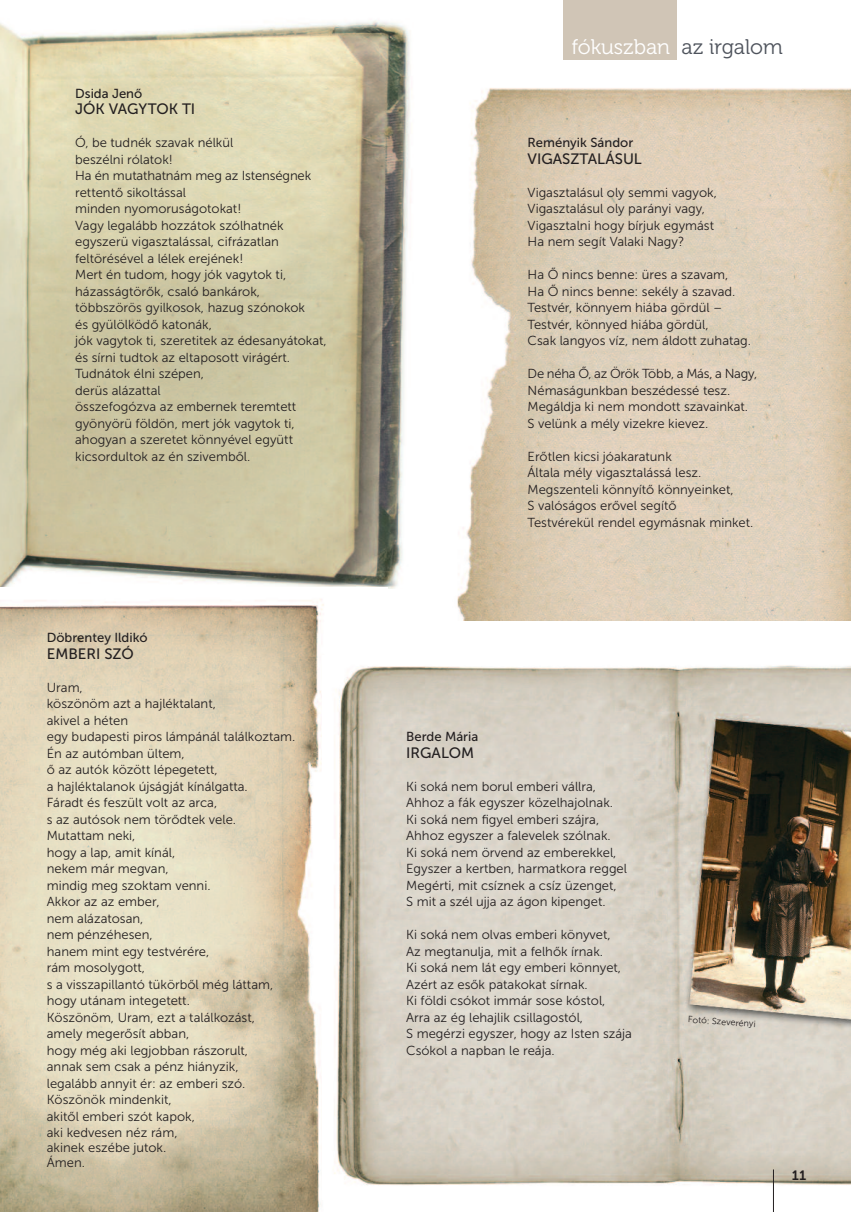
<style>
.page{position:relative;width:851px;height:1212px;background:#fff}
.page>*{position:absolute;margin:0;border:0;box-sizing:border-box;transform-origin:0 0}
.t1{font:21.15px "Museo 300";color:#fff}
.t2{font:15px "Museo Sans 500";color:#231f20}
.t3{font:13.5px "Museo 700";color:#231f20}
.t4{font:13.05px/16.5px "Museo Sans 300";color:#231f20}
.t5{font:13.05px "Museo Sans 500";color:#231f20}
.t6{font:9px "Museo Sans 300";color:#231f20}
.s1{color:#4e535c}
</style>
<div class="page">
<div style="left:563px;top:0;width:113px;height:60px;background:#d0c5b6"></div>
<img style="left:0;top:20px;width:411px;height:568px">
<img style="left:0;top:587px;width:347px;height:625px">
<img style="left:457px;top:88px;width:393px;height:533px">
<img style="left:322px;top:655px;width:528px;height:544px">
<hr style="left:773px;top:1169px;width:1px;height:43px;background:#231f20">
<p class="t5" style="left:75px;top:86px;width:69px">Dsida Jenő</p>
<p class="t2" style="left:75px;top:100px;width:122px">Jók Vagytok tI</p>
<p class="t4" style="left:75px;top:135px;width:253px">Ó, be tudnék szavak nélkül<br>beszélni rólatok!<br>Ha én mutathatnám meg az Istenségnek rettentő sikoltással<br>minden nyomoruságotokat!<br>Vagy legalább hozzátok szólhatnék egyszerü vigasztalással, cifrázatlan feltörésével a lélek erejének!<br>Mert én tudom, hogy jók vagytok ti, házasságtörők, csaló bankárok, többszörös gyilkosok, hazug szónokok<br>és gyülölködő katonák,<br>jók vagytok ti, szeretitek az édesanyátokat, és sírni tudtok az eltaposott virágért.<br>Tudnátok élni szépen,<br>derüs alázattal<br>összefogózva az embernek teremtett gyönyörü földön, mert jók vagytok ti, ahogyan a szeretet könnyével együtt kicsordultok az én szivemből.</p>
<p class="t5" style="left:47px;top:630px;width:102px">Döbrentey Ildikó</p>
<p class="t2" style="left:47px;top:645px;width:88px">EMBErI Szó</p>
<p class="t4" style="left:47px;top:679px;width:250px">Uram,<br>köszönöm azt a hajléktalant,<br>akivel a héten<br>egy budapesti piros lámpánál találkoztam.<br>Én az autómban ültem,<br>ő az autók között lépegetett,<br>a hajléktalanok újságját kínálgatta.<br>Fáradt és feszült volt az arca,<br>s az autósok nem törődtek vele.<br>Mutattam neki,<br>hogy a lap, amit kínál,<br>nekem már megvan,<br>mindig meg szoktam venni.<br>Akkor az az ember,<br>nem alázatosan,<br>nem pénzéhesen,<br>hanem mint egy testvérére,<br>rám mosolygott,<br>s a visszapillantó tükörből még láttam, hogy utánam integetett.<br>Köszönöm, Uram, ezt a találkozást,<br>amely megerősít abban,<br>hogy még aki legjobban rászorult,<br>annak sem csak a pénz hiányzik,<br>legalább annyit ér: az emberi szó.<br>Köszönök mindenkit,<br>akitől emberi szót kapok,<br>aki kedvesen néz rám,</p>
<p class="t4" style="left:47px;top:1140px;width:121px;line-height:15px">akinek eszébe jutok.<br>Ámen.</p>
<h1 class="t1" style="left:572px;top:40px;width:212px">fókuszban <span class="s1">az irgalom</span></h1>
<p class="t5" style="left:527px;top:135px;width:107px">reményik Sándor</p>
<p class="t2" style="left:527px;top:150px;width:116px">VIgaSztaláSul</p>
<p class="t4" style="left:527px;top:184px;width:191px">Vigasztalásul oly semmi vagyok,<br>Vigasztalásul oly parányi vagy,<br>Vigasztalni hogy bírjuk egymást<br>Ha nem segít Valaki Nagy?</p>
<p class="t4" style="left:527px;top:267px;width:225px">Ha Ő nincs benne: üres a szavam,<br>Ha Ő nincs benne: sekély a szavad.<br>Testvér, könnyem hiába gördül – Testvér, könnyed hiába gördül,<br>Csak langyos víz, nem áldott zuhatag.</p>
<p class="t4" style="left:527px;top:366px;width:231px">De néha Ő, az Örök Több, a Más, a Nagy, Némaságunkban beszédessé tesz.<br>Megáldja ki nem mondott szavainkat.<br>S velünk a mély vizekre kievez.</p>
<p class="t4" style="left:527px;top:448px;width:227px">Erőtlen kicsi jóakaratunk<br>Általa mély vigasztalássá lesz.<br>Megszenteli könnyítő könnyeinket,<br>S valóságos erővel segítő<br>Testvérekül rendel egymásnak minket.</p>
<p class="t5" style="left:406px;top:729px;width:74px">Berde Mária</p>
<p class="t2" style="left:406px;top:744px;width:69px">IrgaloM</p>
<p class="t4" style="left:406px;top:778px;width:222px">Ki soká nem borul emberi vállra, Ahhoz a fák egyszer közelhajolnak.<br>Ki soká nem figyel emberi szájra, Ahhoz egyszer a falevelek szólnak.<br>Ki soká nem örvend az emberekkel, Egyszer a kertben, harmatkora reggel Megérti, mit csíznek a csíz üzenget,<br>S mit a szél ujja az ágon kipenget.</p>
<p class="t4" style="left:406px;top:927px;width:227px">Ki soká nem olvas emberi könyvet,<br>Az megtanulja, mit a felhők írnak.<br>Ki soká nem lát egy emberi könnyet, Azért az esők patakokat sírnak.<br>Ki földi csókot immár sose kóstol, Arra az ég lehajlik csillagostól,<br>S megérzi egyszer, hogy az Isten szája Csókol a napban le reája.</p>
<p class="t6" style="left:688px;top:1014px;width:69px;rotate:4deg">Fotó: Szeverényi</p>
<p class="t3" style="left:791px;top:1170px;width:16px">11</p>
</div>
